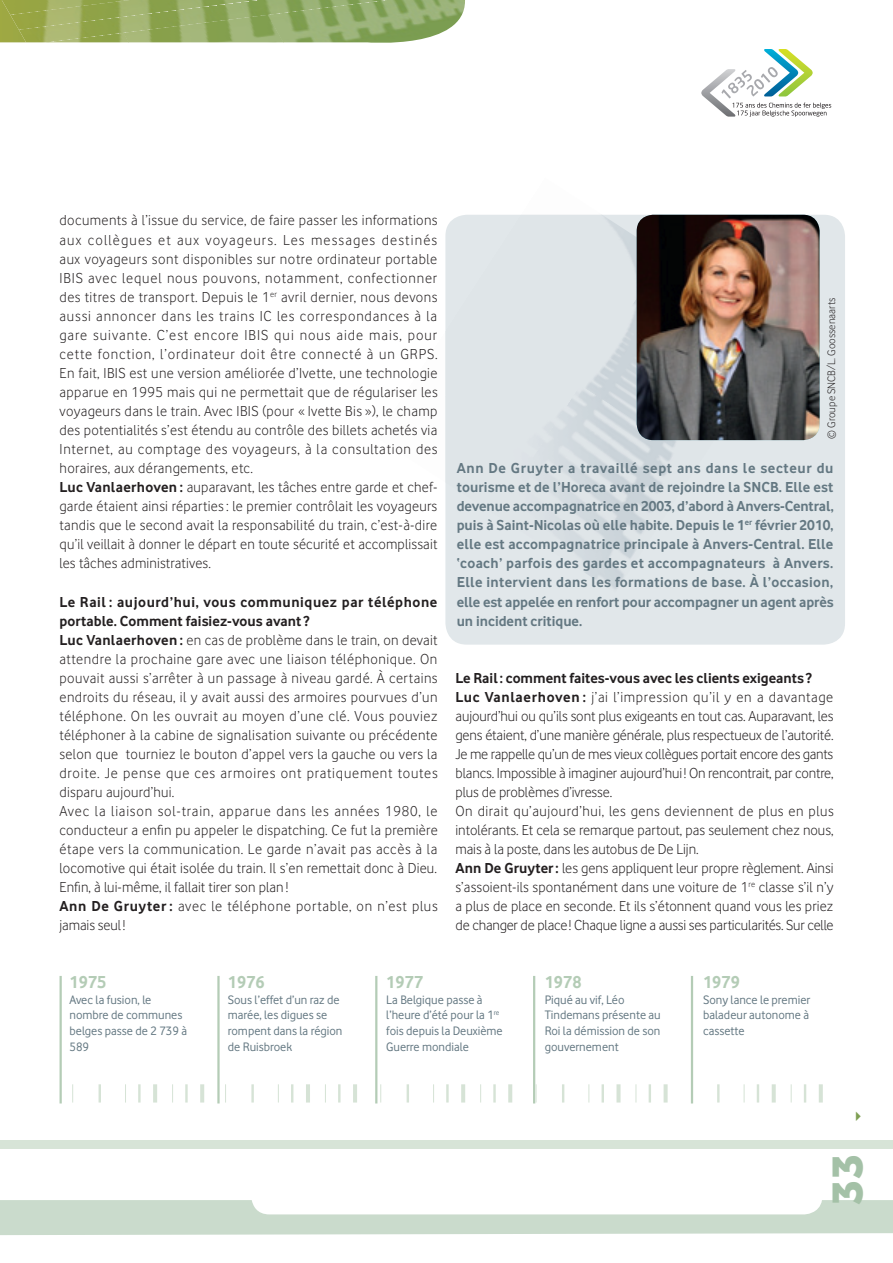
<style>
.page{position:relative;width:893px;height:1263px;background:#fff}
.page>*{position:absolute;margin:0;border:0;box-sizing:border-box;transform-origin:0 0}
.t1{font:45px "Vodafone Ex B";color:#a4c1a7}
.t2{font:700 18px "Vodafone Rg";color:#b4ccb6}
.t3{font:15px/19px "Vodafone Lt";letter-spacing:.025em;color:#231f20}
.t4{font:15px/19px "Vodafone Lt";letter-spacing:-.005em;color:#231f20}
.t5{font:700 15px/19px "Vodafone Rg";letter-spacing:-.005em;color:#647882;text-align:justify}
.t6{font:700 15px/19px "Vodafone Rg";letter-spacing:.035em;color:#231f20}
.t7{font:700 15px "Vodafone Rg";letter-spacing:.005em;color:#231f20}
.t8{font:12.75px/15.8px "Vodafone Rg";color:#647882}
.t9{font:11.25px "Vodafone Lt";color:#231f20}
.s1{font-family:"Vodafone Rg";font-weight:700}
</style>
<div class="page">
<svg style="left:0;top:1200px;width:893px;height:35px"></svg>
<div style="left:0;top:1140px;width:893px;height:9px;background:#d7e4d7"></div>
<hr style="left:60px;top:976px;width:2px;height:127px;background:#b4ccb6">
<hr style="left:375px;top:976px;width:2px;height:127px;background:#b4ccb6">
<hr style="left:691px;top:976px;width:2px;height:127px;background:#b4ccb6">
<hr style="left:217px;top:976px;width:3px;height:127px;background:#b4ccb6">
<hr style="left:533px;top:976px;width:2px;height:127px;background:#b4ccb6">
<svg style="left:72px;top:1084px;width:1px;height:18px"></svg>
<svg style="left:125px;top:1084px;width:1px;height:18px"></svg>
<hr style="left:138px;top:1084px;width:3px;height:18px;background:#d6e3d6">
<hr style="left:153px;top:1084px;width:4px;height:18px;background:#d6e3d6">
<svg style="left:99px;top:1084px;width:2px;height:18px"></svg>
<svg style="left:172px;top:1084px;width:1px;height:18px"></svg>
<hr style="left:185px;top:1084px;width:3px;height:18px;background:#d6e3d6">
<hr style="left:200px;top:1084px;width:4px;height:18px;background:#d6e3d6">
<svg style="left:380px;top:1084px;width:1px;height:18px"></svg>
<svg style="left:433px;top:1084px;width:1px;height:18px"></svg>
<hr style="left:446px;top:1084px;width:3px;height:18px;background:#d6e3d6">
<hr style="left:461px;top:1084px;width:4px;height:18px;background:#d6e3d6">
<svg style="left:407px;top:1084px;width:2px;height:18px"></svg>
<svg style="left:480px;top:1084px;width:1px;height:18px"></svg>
<hr style="left:493px;top:1084px;width:3px;height:18px;background:#d6e3d6">
<hr style="left:508px;top:1084px;width:4px;height:18px;background:#d6e3d6">
<svg style="left:744px;top:1084px;width:1px;height:18px"></svg>
<svg style="left:757px;top:1084px;width:2px;height:18px"></svg>
<hr style="left:772px;top:1084px;width:4px;height:18px;background:#d6e3d6">
<hr style="left:717px;top:1084px;width:3px;height:18px;background:#d6e3d6">
<svg style="left:791px;top:1084px;width:1px;height:18px"></svg>
<svg style="left:804px;top:1084px;width:2px;height:18px"></svg>
<hr style="left:819px;top:1084px;width:4px;height:18px;background:#d6e3d6">
<svg style="left:225px;top:1084px;width:1px;height:18px"></svg>
<svg style="left:278px;top:1084px;width:1px;height:18px"></svg>
<svg style="left:291px;top:1084px;width:2px;height:18px"></svg>
<hr style="left:306px;top:1084px;width:4px;height:18px;background:#d6e3d6">
<hr style="left:251px;top:1084px;width:3px;height:18px;background:#d6e3d6">
<svg style="left:325px;top:1084px;width:1px;height:18px"></svg>
<hr style="left:338px;top:1084px;width:3px;height:18px;background:#d6e3d6">
<hr style="left:353px;top:1084px;width:4px;height:18px;background:#d6e3d6">
<svg style="left:536px;top:1084px;width:1px;height:18px"></svg>
<svg style="left:588px;top:1084px;width:1px;height:18px"></svg>
<svg style="left:602px;top:1084px;width:2px;height:18px"></svg>
<svg style="left:616px;top:1084px;width:4px;height:18px"></svg>
<svg style="left:562px;top:1084px;width:2px;height:18px"></svg>
<svg style="left:636px;top:1084px;width:1px;height:18px"></svg>
<svg style="left:649px;top:1084px;width:2px;height:18px"></svg>
<svg style="left:664px;top:1084px;width:4px;height:18px"></svg>
<svg style="left:0;top:0;width:267px;height:43px"></svg>
<img style="left:267px;top:0;width:198px;height:43px">
<img style="left:19px;top:0;width:369px;height:42px">
<img style="left:123px;top:15px;width:161px;height:27px">
<img style="left:10px;top:0;width:249px;height:30px">
<img style="left:2px;top:0;width:129px;height:15px">
<img style="left:46px;top:33px;width:83px;height:9px">
<svg style="left:701px;top:49px;width:130px;height:68px"></svg>
<div style="left:445px;top:215px;width:400px;height:430px;background:#e1e7ea;border-radius:21px"></div>
<img style="left:461px;top:215px;width:176px;height:170px">
<img style="left:562px;top:385px;width:138px;height:204px">
<img style="left:445px;top:327px;width:135px;height:188px">
<img style="left:445px;top:307px;width:46px;height:89px">
<img style="left:637px;top:215px;width:183px;height:225px">
<p class="t3" style="left:60px;top:211px;width:380px">documents à l’issue du service, de faire passer les informations aux collègues et aux voyageurs. Les messages destinés aux voyageurs sont disponibles sur notre ordinateur portable IBIS avec lequel nous pouvons, notamment, confectionner des titres de transport. Depuis le 1<sup>er</sup> avril dernier, nous devons aussi annoncer dans les trains IC les correspondances à la gare suivante. C’est encore IBIS qui nous aide mais, pour cette fonction, l’ordinateur doit être connecté à un GRPS.<br>En fait, IBIS est une version améliorée d’Ivette, une technologie apparue en 1995 mais qui ne permettait que de régulariser les voya geurs dans le train. Avec IBIS (pour « Ivette Bis »), le champ des potentialités s’est étendu au contrôle des billets achetés via Internet, au comptage des voyageurs, à la consultation des horaires, aux dérangements, etc.<br><span class="s1">Luc Vanlaerhoven :</span> auparavant, les tâches entre garde et chef&shy;garde étaient ainsi réparties : le premier contrôlait les voyageurs tandis que le second avait la responsabilité du train, c’est-à-dire qu’il veillait à donner le départ en toute sécurité et accomplissait les tâches administratives.</p>
<p class="t6" style="left:60px;top:592px;width:379px">Le Rail : aujourd’hui, vous communiquez par téléphone portable. Comment faisiez-vous avant ?</p>
<p class="t3" style="left:60px;top:630px;width:380px"><span class="s1">Luc Vanlaerhoven :</span> en cas de problème dans le train, on devait attendre la prochaine gare avec une liaison téléphonique. On pouvait aussi s’arrêter à un passage à niveau gardé. À certains endroits du réseau, il y avait aussi des armoires pourvues d’un téléphone. On les ouvrait au moyen d’une clé. Vous pouviez téléphoner à la cabine de signalisation suivante ou précédente selon que tourniez le bouton d’appel vers la gauche ou vers la droite. Je pense que ces armoires ont pratiquement toutes disparu aujourd’hui.<br>Avec la liaison sol-train, apparue dans les années 1980, le conducteur a enfin pu appeler le dispatching. Ce fut la première étape vers la communication. Le garde n’avait pas accès à la locomotive qui était isolée du train. Il s’en remettait donc à Dieu.<br>Enfin, à lui-même, il fallait tirer son plan !<br><span class="s1">Ann De Gruyter :</span> avec le téléphone portable, on n’est plus jamais seul !</p>
<p class="t9" style="left:825px;top:439px;width:142px;rotate:-90deg">© Groupe SNCB/L. Goossenaarts</p>
<p class="t5" style="left:457px;top:458px;width:378px">Ann De Gruyter a travaillé sept ans dans le secteur du tourisme et de l’Horeca avant de rejoindre la SNCB. Elle est devenue accompagnatrice en 2003, d’abord à Anvers-Central, puis à Saint-Nicolas où elle habite. Depuis le 1<sup>er</sup> février 2010, elle est accompagnatrice principale à Anvers-Central. Elle ‘coach’ parfois des gardes et accompagnateurs à Anvers.<br>Elle intervient dans les formations de base. À l’occasion, elle est appelée en renfort pour accompagner un agent après un incident critique.</p>
<p class="t7" style="left:455px;top:669px;width:358px">Le Rail : comment faites-vous avec les clients exigeants ?</p>
<p class="t4" style="left:455px;top:687px;width:380px"><span class="s1">Luc Vanlaerhoven :</span> j’ai l’impression qu’il y en a davantage aujourd’hui ou qu’ils sont plus exigeants en tout cas. Auparavant, les gens étaient, d’une manière générale, plus respectueux de l’autorité.<br>Je me rappelle qu’un de mes vieux collègues portait encore des gants blancs. Impossible à imaginer aujourd’hui ! On rencontrait, par contre, plus de problèmes d’ivresse.<br>On dirait qu’aujourd’hui, les gens deviennent de plus en plus intolérants. Et cela se remarque partout, pas seulement chez nous, mais à la poste, dans les autobus de De Lijn.<br><span class="s1">Ann De Gruyter :</span> les gens appliquent leur propre règlement. Ainsi s’assoient-ils spontanément dans une voiture de 1<sup>re</sup> classe s’il n’y a plus de place en seconde. Et ils s’étonnent quand vous les priez de changer de place ! Chaque ligne a aussi ses particularités. Sur celle</p>
<p class="t2" style="left:70px;top:971px;width:38px">1975</p>
<p class="t8" style="left:70px;top:991px;width:119px">Avec la fusion, le nombre de communes belges passe de 2 739 à<br>589</p>
<p class="t2" style="left:228px;top:971px;width:38px">1976</p>
<p class="t8" style="left:228px;top:991px;width:116px">Sous l’effet d’un raz de marée, les digues se rompent dans la région de Ruisbroek</p>
<p class="t2" style="left:386px;top:971px;width:38px">1977</p>
<p class="t8" style="left:386px;top:991px;width:118px">La Belgique passe à l’heure d’été pour la 1<sup>re </sup>fois depuis la Deuxième<br>Guerre mondiale</p>
<p class="t2" style="left:545px;top:971px;width:38px">1978</p>
<p class="t8" style="left:545px;top:991px;width:118px">Piqué au vif, Léo<br>Tindemans présente au<br>Roi la démission de son gouvernement</p>
<p class="t2" style="left:703px;top:971px;width:38px">1979</p>
<p class="t8" style="left:703px;top:991px;width:109px;text-align:justify">Sony lance le premier baladeur autonome à cassette</p>
<h1 class="t1" style="left:819px;top:1205px;width:52px;rotate:-90deg">33</h1>
</div>
